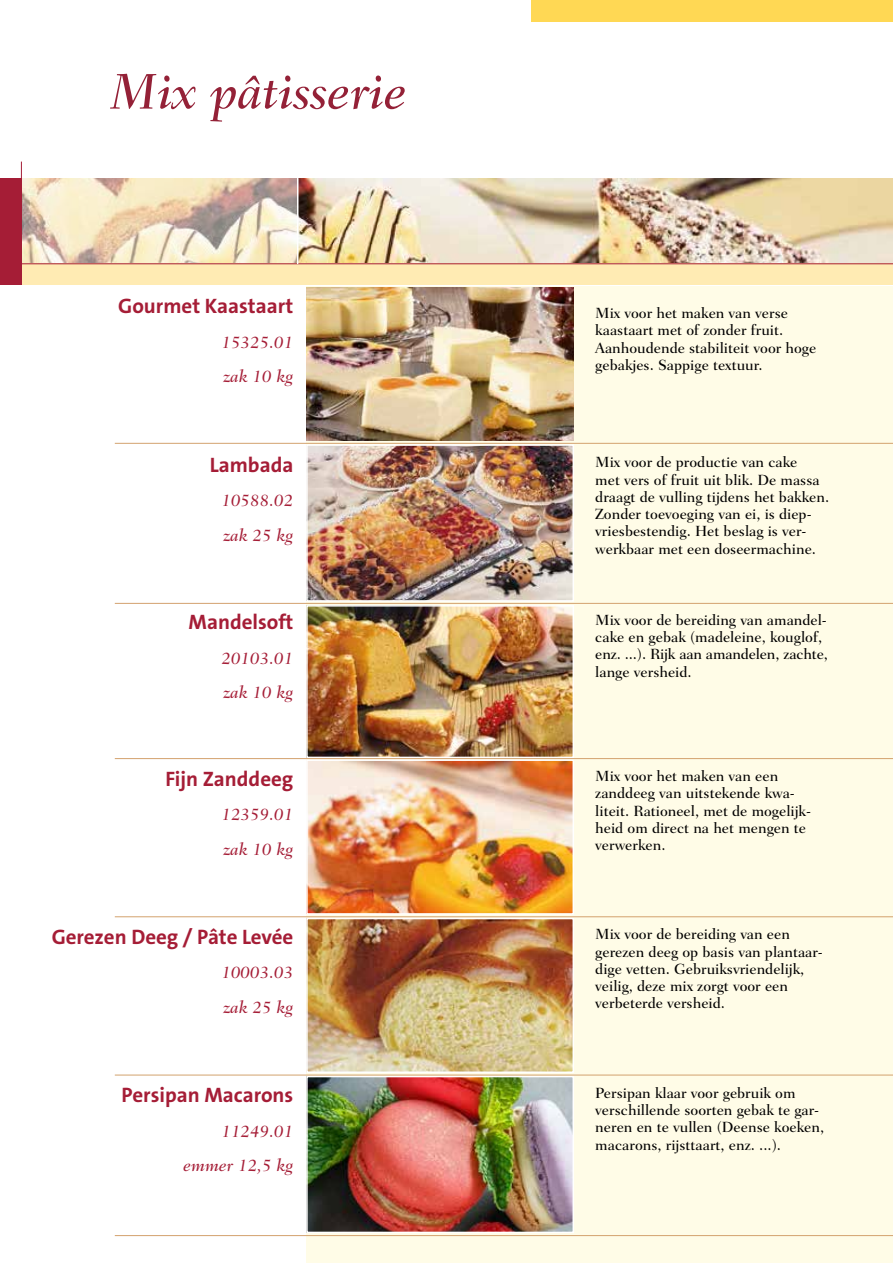
<style>
.page{position:relative;width:893px;height:1263px;background:#fff}
.page>*{position:absolute;margin:0;border:0;box-sizing:border-box;transform-origin:0 0}
.t1{font:italic 500 51px "Fairfield LT Std";color:#942137}
.t2{font:21px "The Sans LP7 Bld";color:#a51d36}
.t3{font:italic 500 17.25px/34.5px "Fairfield LT Std";color:#a51d36}
.t4{font:500 15px/17.2px "Fairfield LT Std";color:#000}
</style>
<div class="page">
<img style="left:298px;top:179px;width:595px;height:84px">
<div style="left:306px;top:287px;width:268px;height:976px;background:#fffce7"></div>
<div style="left:574px;top:287px;width:319px;height:976px;background:#fffce7"></div>
<svg style="left:22px;top:179px;width:275px;height:84px;background:#e5d4bb"></svg>
<div style="left:0;top:264px;width:893px;height:21px;background:#ffebb3"></div>
<div style="left:0;top:179px;width:21px;height:106px;background:#a51d36"></div>
<hr style="left:21px;top:162px;width:1px;height:123px;background:#a51d36">
<hr style="left:0;top:263px;width:893px;height:1px;background:#a51d36">
<div style="left:531px;top:0;width:362px;height:21px;background:#ffd854"></div>
<hr style="left:297px;top:178px;width:1px;height:86px;background:#fff">
<img style="left:309px;top:608px;width:262px;height:147px">
<div style="left:306px;top:605px;width:268px;height:153px;border:2px solid #fff"></div>
<img style="left:309px;top:762px;width:262px;height:150px">
<div style="left:306px;top:759px;width:268px;height:156px;border:2px solid #fff"></div>
<img style="left:309px;top:921px;width:262px;height:149px">
<div style="left:306px;top:918px;width:268px;height:155px;border:2px solid #fff"></div>
<img style="left:309px;top:1079px;width:262px;height:151px">
<div style="left:306px;top:1076px;width:268px;height:157px;border:2px solid #fff"></div>
<img style="left:307px;top:288px;width:266px;height:153px">
<img style="left:309px;top:447px;width:262px;height:152px">
<div style="left:306px;top:444px;width:268px;height:158px;border:2px solid #fff"></div>
<hr style="left:115px;top:443px;width:778px;height:1px;background:#d3a26e">
<hr style="left:115px;top:603px;width:778px;height:1px;background:#d3a26e">
<hr style="left:115px;top:758px;width:778px;height:1px;background:#d3a26e">
<hr style="left:115px;top:916px;width:778px;height:1px;background:#d3a26e">
<hr style="left:115px;top:1075px;width:778px;height:1px;background:#d3a26e">
<hr style="left:115px;top:1235px;width:778px;height:1px;background:#d3a26e">
<h1 class="t1" style="left:111px;top:61px;width:298px">Mix pâtisserie</h1>
<h2 class="t2" style="left:118px;top:293px;width:177px">Gourmet Kaastaart</h2>
<p class="t3" style="left:221px;top:325px;width:73px">15325.01 zak 10 kg</p>
<h2 class="t2" style="left:210px;top:451px;width:85px">Lambada</h2>
<p class="t3" style="left:221px;top:483px;width:73px">10588.02 zak 25 kg</p>
<h2 class="t2" style="left:189px;top:609px;width:106px">Mandelsoft</h2>
<p class="t3" style="left:221px;top:641px;width:73px">20103.01 zak 10 kg</p>
<h2 class="t2" style="left:165px;top:765px;width:130px">Fijn Zanddeeg</h2>
<p class="t3" style="left:221px;top:797px;width:73px">12359.01 zak 10 kg</p>
<h2 class="t2" style="left:52px;top:923px;width:243px">Gerezen Deeg / Pâte Levée</h2>
<p class="t3" style="left:221px;top:955px;width:73px">10003.03 zak 25 kg</p>
<h2 class="t2" style="left:122px;top:1082px;width:173px">Persipan Macarons</h2>
<p class="t3" style="left:183px;top:1114px;width:111px;text-align:right">11249.01 emmer 12,5 kg</p>
<p class="t4" style="left:595px;top:305px;width:223px">Mix voor het maken van verse kaastaart met of zonder fruit.<br>Aanhoudende stabiliteit voor hoge gebakjes. Sappige textuur.</p>
<p class="t4" style="left:595px;top:454px;width:235px">Mix voor de productie van cake<br>met vers of fruit uit blik. De massa draagt de vulling tijdens het bakken.<br>Zonder toevoeging van ei, is diep&shy;vriesbestendig. Het beslag is ver&shy;werkbaar met een doseermachine.</p>
<p class="t4" style="left:595px;top:611px;width:234px">Mix voor de bereiding van amandel&shy;cake en gebak (madeleine, kouglof, enz. ...). Rijk aan amandelen, zachte, lange versheid.</p>
<p class="t4" style="left:595px;top:767px;width:217px">Mix voor het maken van een zanddeeg van uitstekende kwa&shy;liteit. Rationeel, met de mogelijk&shy;heid om direct na het mengen te verwerken.</p>
<p class="t4" style="left:595px;top:926px;width:229px">Mix voor de bereiding van een gerezen deeg op basis van plantaar&shy;dige vetten. Gebruiksvriendelijk, veilig, deze mix zorgt voor een verbeterde versheid.</p>
<p class="t4" style="left:595px;top:1084px;width:230px">Persipan klaar voor gebruik om verschillende soorten gebak te gar&shy;neren en te vullen (Deense koeken, macarons, rijsttaart, enz. ...).</p>
</div>
